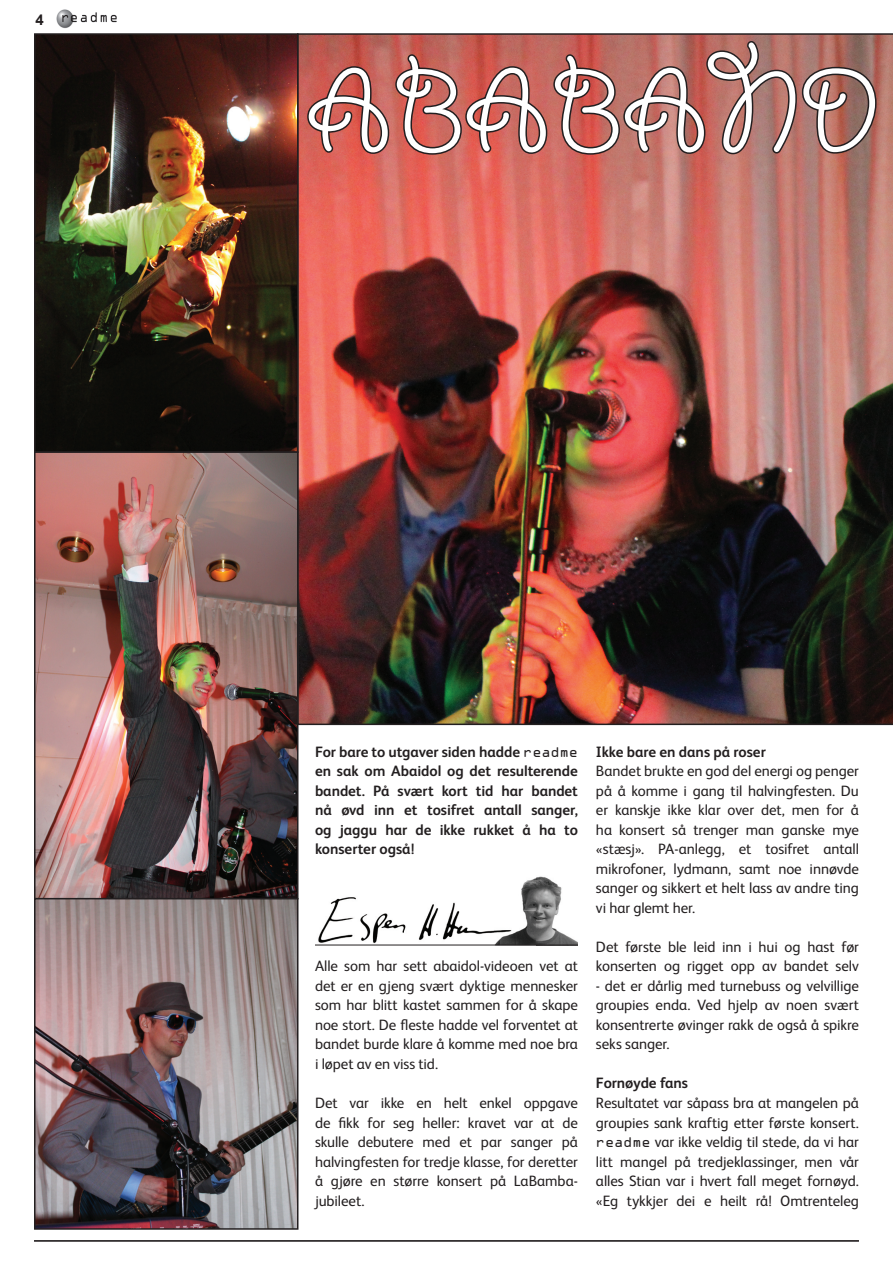
<style>
.page{position:relative;width:893px;height:1263px;background:#fff}
.page>*{position:absolute;margin:0;border:0;box-sizing:border-box;transform-origin:0 0}
.t1{font:129.15px "Giddyup Std";color:#fff}
.t2{font:15px/19.5px "FS Albert";letter-spacing:-.005em;color:#231f20;text-align:justify}
.t3{font:700 15px/19.5px "FS Albert";letter-spacing:-.005em;color:#231f20;text-align:justify}
.t4{font:700 15px "Arial";color:#231f20}
.s1{font-family:"OCRA Extended";font-weight:400}
.s2{font-family:"OCRA Extended"}
</style>
<div class="page">
<img style="left:56px;top:9px;width:61px;height:19px">
<hr style="left:34px;top:1240px;width:825px;height:2px;background:#231f20">
<img style="left:298px;top:33px;width:595px;height:692px">
<img style="left:37px;top:36px;width:258px;height:1191px">
<div style="left:34px;top:33px;width:264px;height:420px;border:2px solid #231f20"></div>
<div style="left:34px;top:451px;width:264px;height:448px;border:2px solid #231f20"></div>
<div style="left:34px;top:898px;width:264px;height:332px;border:2px solid #231f20"></div>
<svg style="left:306px;top:39px;width:572px;height:117px;background:#a15a53"></svg>
<img style="left:518px;top:876px;width:60px;height:69px">
<img style="left:315px;top:897px;width:203px;height:48px">
<hr style="left:315px;top:945px;width:263px;height:1px;background:#231f20">
<p class="t4" style="left:35px;top:10px;width:10px">4</p>
<h1 class="t1" style="left:306px;top:41px;width:573px">ABABAND</h1>
<p class="t3" style="left:315px;top:741px;width:264px">For bare to utgaver siden hadde <span class="s1">readme </span>en sak om Abaidol og det resulterende bandet. På svært kort tid har bandet nå øvd inn et tosifret antall sanger, og jaggu har de ikke rukket å ha to konserter også!</p>
<p class="t2" style="left:315px;top:956px;width:264px">Alle som har sett abaidol-videoen vet at det er en gjeng svært dyktige mennesker som har blitt kastet sammen for å skape noe stort. De fleste hadde vel forventet at bandet burde klare å komme med noe bra i løpet av en viss tid.</p>
<p class="t2" style="left:315px;top:1092px;width:264px">Det var ikke en helt enkel oppgave de fikk for seg heller: kravet var at de skulle debutere med et par sanger på halvingfesten for tredje klasse, for deretter å gjøre en større konsert på LaBamba&shy;jubileet.</p>
<p class="t3" style="left:596px;top:741px;width:171px">Ikke bare en dans på roser</p>
<p class="t2" style="left:596px;top:760px;width:264px">Bandet brukte en god del energi og penger på å komme i gang til halvingfesten. Du er kanskje ikke klar over det, men for å ha konsert så trenger man ganske mye «stæsj». PA-anlegg, et tosifret antall mikrofoner, lydmann, samt noe innøvde sanger og sikkert et helt lass av andre ting vi har glemt her.</p>
<p class="t2" style="left:596px;top:936px;width:265px">Det første ble leid inn i hui og hast før konserten og rigget opp av bandet selv</p>
<p class="t2" style="left:596px;top:975px;width:264px">- det er dårlig med turnebuss og velvillige groupies enda. Ved hjelp av noen svært konsentrerte øvinger rakk de også å spikre seks sanger.</p>
<p class="t3" style="left:596px;top:1073px;width:94px">Fornøyde fans</p>
<p class="t2" style="left:596px;top:1092px;width:264px">Resultatet var såpass bra at mangelen på groupies sank kraftig etter første konsert. <span class="s2">readme</span> var ikke veldig til stede, da vi har litt mangel på tredjeklassinger, men vår alles Stian var i hvert fall meget fornøyd. «Eg tykkjer dei e heilt rå! Omtrenteleg</p>
</div>
